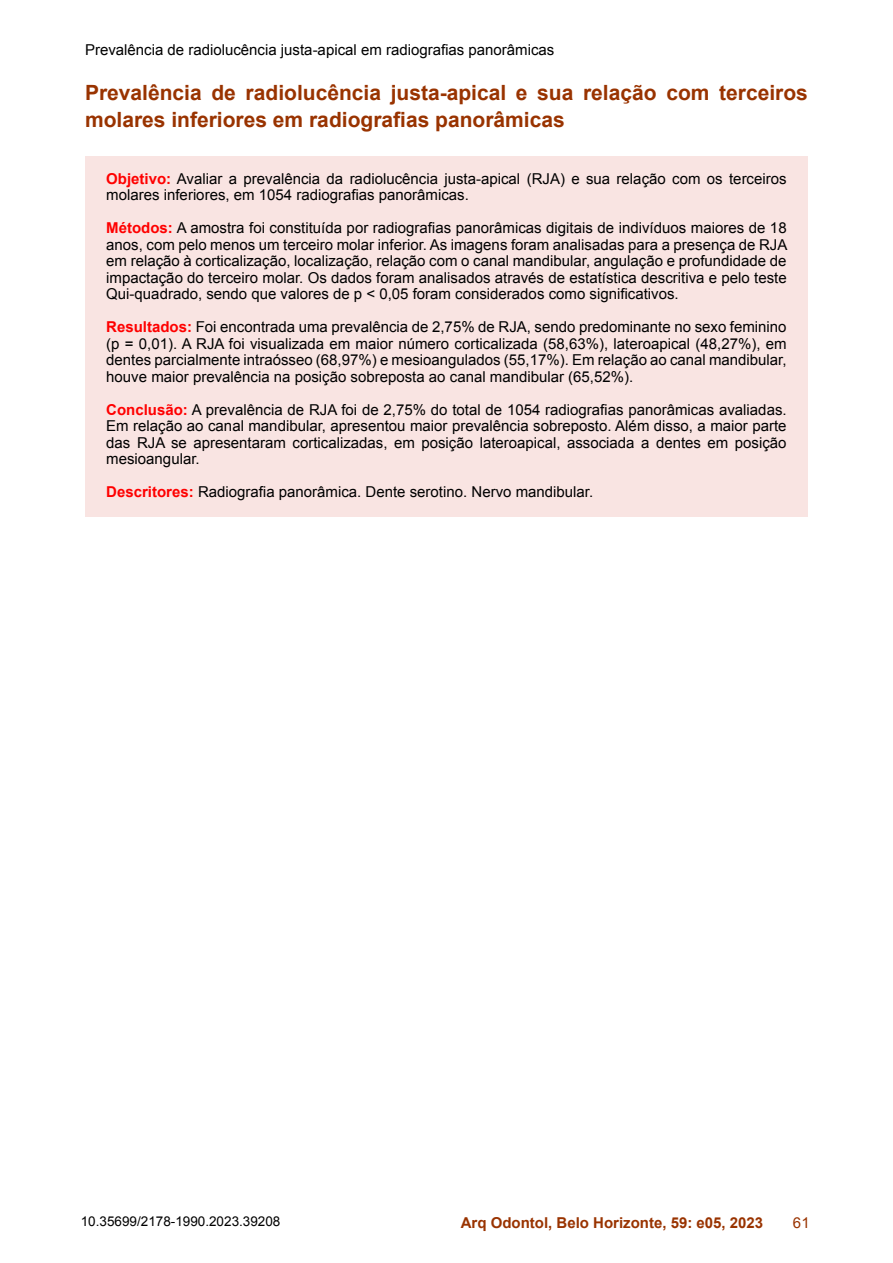
<style>
.page{position:relative;width:893px;height:1263px;background:#fff}
.page>*{position:absolute;margin:0;border:0;box-sizing:border-box;transform-origin:0 0}
.t1{font:700 21px/27px "Arial";color:#930}
.t2{font:15px/16.5px "Arial";color:#000;text-align:justify}
.t3{font:700 15px "Arial";color:#930}
.t4{font:15px "Arial";color:#930}
.t5{font:13.5px "Arial";color:#000}
.s1{font-weight:700;color:#f00}
</style>
<div class="page">
<div style="left:85px;top:156px;width:723px;height:361px;background:#f9e4e2"></div>
<p class="t2" style="left:85px;top:42px;width:471px">Prevalência de radiolucência justa-apical em radiografias panorâmicas</p>
<h1 class="t1" style="left:85px;top:80px;width:724px">Prevalência de radiolucência justa-apical e sua relação com terceiros molares inferiores em radiografias panorâmicas</h1>
<p class="t2" style="left:106px;top:170px;width:682px"><span class="s1">Objetivo:</span> Avaliar a prevalência da radiolucência justa-apical (RJA) e sua relação com os terceiros molares inferiores, em 1054 radiografias panorâmicas.</p>
<p class="t2" style="left:106px;top:220px;width:683px"><span class="s1">Métodos:</span> A amostra foi constituída por radiografias panorâmicas digitais de indivíduos maiores de 18 anos, com pelo menos um terceiro molar inferior. As imagens foram analisadas para a presença de RJA em relação à corticalização, localização, relação com o canal mandibular, angulação e profundidade de impactação do terceiro molar. Os dados foram analisados através de estatística descritiva e pelo teste Qui-quadrado, sendo que valores de p &lt; 0,05 foram considerados como significativos.</p>
<p class="t2" style="left:106px;top:319px;width:682px"><span class="s1">Resultados:</span> Foi encontrada uma prevalência de 2,75% de RJA, sendo predominante no sexo feminino (p = 0,01). A RJA foi visualizada em maior número corticalizada (58,63%), lateroapical (48,27%), em dentes parcialmente intraósseo (68,97%) e mesioangulados (55,17%). Em relação ao canal mandibular, houve maior prevalência na posição sobreposta ao canal mandibular (65,52%).</p>
<p class="t2" style="left:106px;top:401px;width:682px"><span class="s1">Conclusão:</span> A prevalência de RJA foi de 2,75% do total de 1054 radiografias panorâmicas avaliadas.<br>Em relação ao canal mandibular, apresentou maior prevalência sobreposto. Além disso, a maior parte das RJA se apresentaram corticalizadas, em posição lateroapical, associada a dentes em posição mesioangular.</p>
<p class="t2" style="left:106px;top:484px;width:488px"><span class="s1">Descritores:</span> Radiografia panorâmica. Dente serotino. Nervo mandibular.</p>
<p class="t5" style="left:81px;top:1212px;width:201px">10.35699/2178-1990.2023.39208</p>
<p class="t3" style="left:461px;top:1213px;width:304px">Arq Odontol, Belo Horizonte, 59: e05, 2023</p>
<p class="t4" style="left:793px;top:1213px;width:18px">61</p>
</div>
